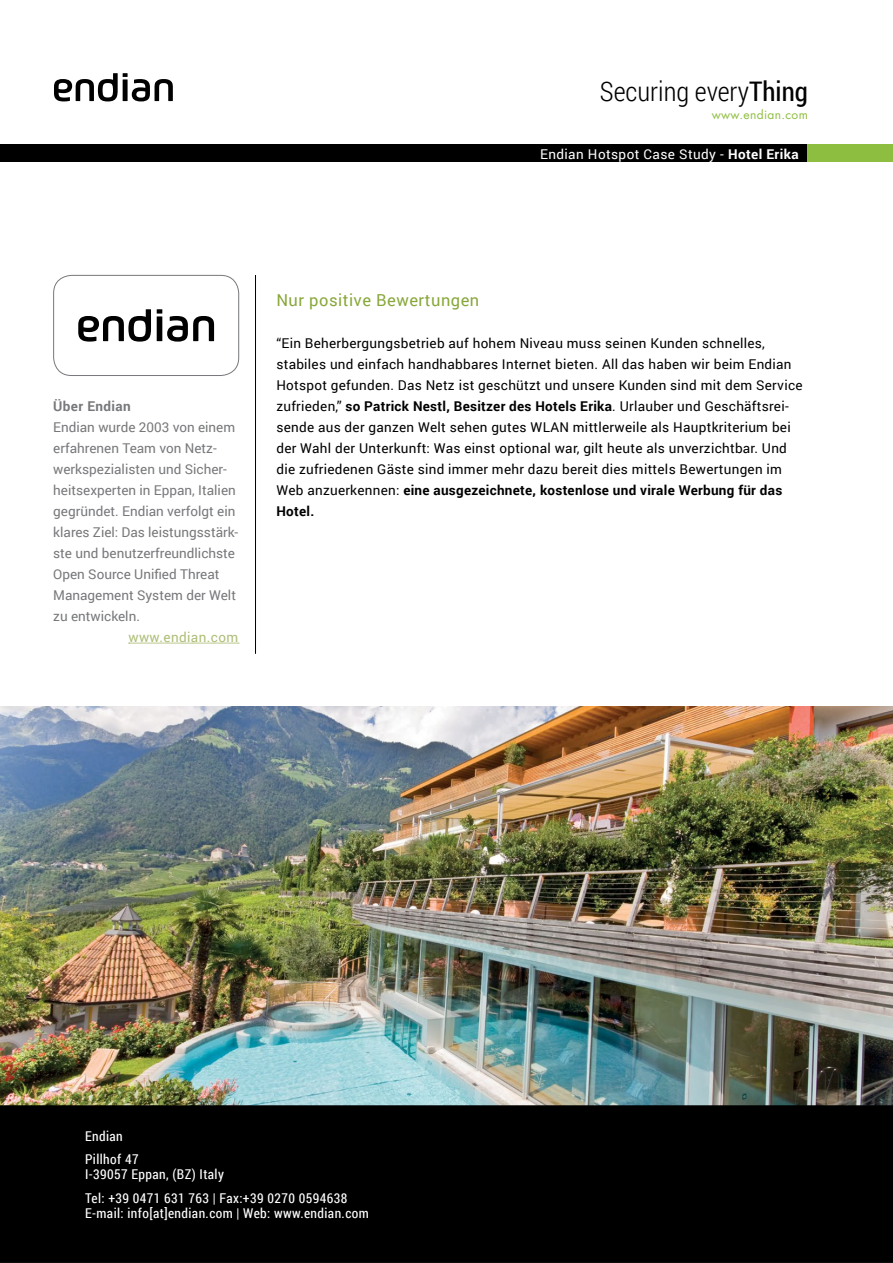
<style>
.page{position:relative;width:893px;height:1263px;background:#fff}
.page>*{position:absolute;margin:0;border:0;box-sizing:border-box;transform-origin:0 0}
.t1{font:300 27px "Roboto Condensed";color:#000}
.t2{font:16.5px "Roboto";letter-spacing:.03em;color:#88a73a}
.t3{font:13.5px/21px "Roboto";letter-spacing:.02em;color:#000}
.t4{font:13.5px/21px "Roboto";color:#77787b}
.t5{font:13.5px/23.5px "Roboto Condensed";letter-spacing:.03em;color:#fff}
.t6{font:13.5px "Roboto";letter-spacing:.03em;color:#fff}
.t7{font:13.5px "Roboto";letter-spacing:.03em;color:#adbe77}
.t8{font:700 13.5px "Roboto";letter-spacing:.03em;color:#77787b}
.t9{font:12px "Futura Std";letter-spacing:.03em;color:#8ebe3f}
.s1{font-weight:400}
.s2{font-weight:700}
</style>
<div class="page">
<div style="left:0;top:144px;width:893px;height:17px;background:#000"></div>
<div style="left:808px;top:144px;width:85px;height:17px;background:#8ebe3f"></div>
<svg style="left:54px;top:73px;width:119px;height:28px"></svg>
<img style="left:0;top:707px;width:893px;height:399px">
<hr style="left:255px;top:275px;width:1px;height:379px;background:#000">
<div style="left:0;top:1106px;width:893px;height:157px;background:#000"></div>
<svg style="left:129px;top:643px;width:110px;height:1px"></svg>
<svg style="left:78px;top:309px;width:136px;height:33px"></svg>
<div style="left:53px;top:275px;width:186px;height:101px;border:1px solid #77787b;border-radius:18px"></div>
<h1 class="t1" style="left:600px;top:73px;width:209px">Securing every<span class="s1">Thing</span></h1>
<p class="t9" style="left:712px;top:107px;width:98px">www.endian.com</p>
<p class="t6" style="left:540px;top:145px;width:260px">Endian Hotspot Case Study - <span class="s2">Hotel Erika</span></p>
<p class="t8" style="left:53px;top:397px;width:79px">Über Endian</p>
<p class="t4" style="left:53px;top:416px;width:187px">Endian wurde 2003 von einem erfahrenen Team von Netz&shy;werkspezialisten und Sicher&shy;heitsexperten in Eppan, Italien gegründet. Endian verfolgt ein klares Ziel: Das leistungsstärk&shy;ste und benutzerfreundlichste<br>Open Source Unified Threat<br>Management System der Welt zu entwickeln.</p>
<p class="t7" style="left:128px;top:628px;width:111px">www.endian.com</p>
<p class="t2" style="left:276px;top:289px;width:204px">Nur positive Bewertungen</p>
<p class="t3" style="left:276px;top:332px;width:528px">“Ein Beherbergungsbetrieb auf hohem Niveau muss seinen Kunden schnelles, stabiles und einfach handhabbares Internet bieten. All das haben wir beim Endian Hotspot gefunden. Das Netz ist geschützt und unsere Kunden sind mit dem Service zufrieden,” <span class="s2">so Patrick Nestl, Besitzer des Hotels Erika</span>. Urlauber und Geschäftsrei&shy;sende aus der ganzen Welt sehen gutes WLAN mittlerweile als Hauptkriterium bei der Wahl der Unterkunft: Was einst optional war, gilt heute als unverzichtbar. Und die zufriedenen Gäste sind immer mehr dazu bereit dies mittels Bewertungen im Web anzuerkennen: <span class="s2">eine ausgezeichnete, kostenlose und virale Werbung für das Hotel.</span></p>
<p class="t5" style="left:85px;top:1123px;width:55px">Endian<br>Pillhof 47</p>
<p class="t5" style="left:85px;top:1162px;width:264px">I-39057 Eppan, (BZ) Italy<br>Tel: +39 0471 631 763 | Fax:+39 0270 0594638</p>
<p class="t5" style="left:85px;top:1200px;width:285px">E-mail: info[at]endian.com | Web: www.endian.com</p>
</div>
